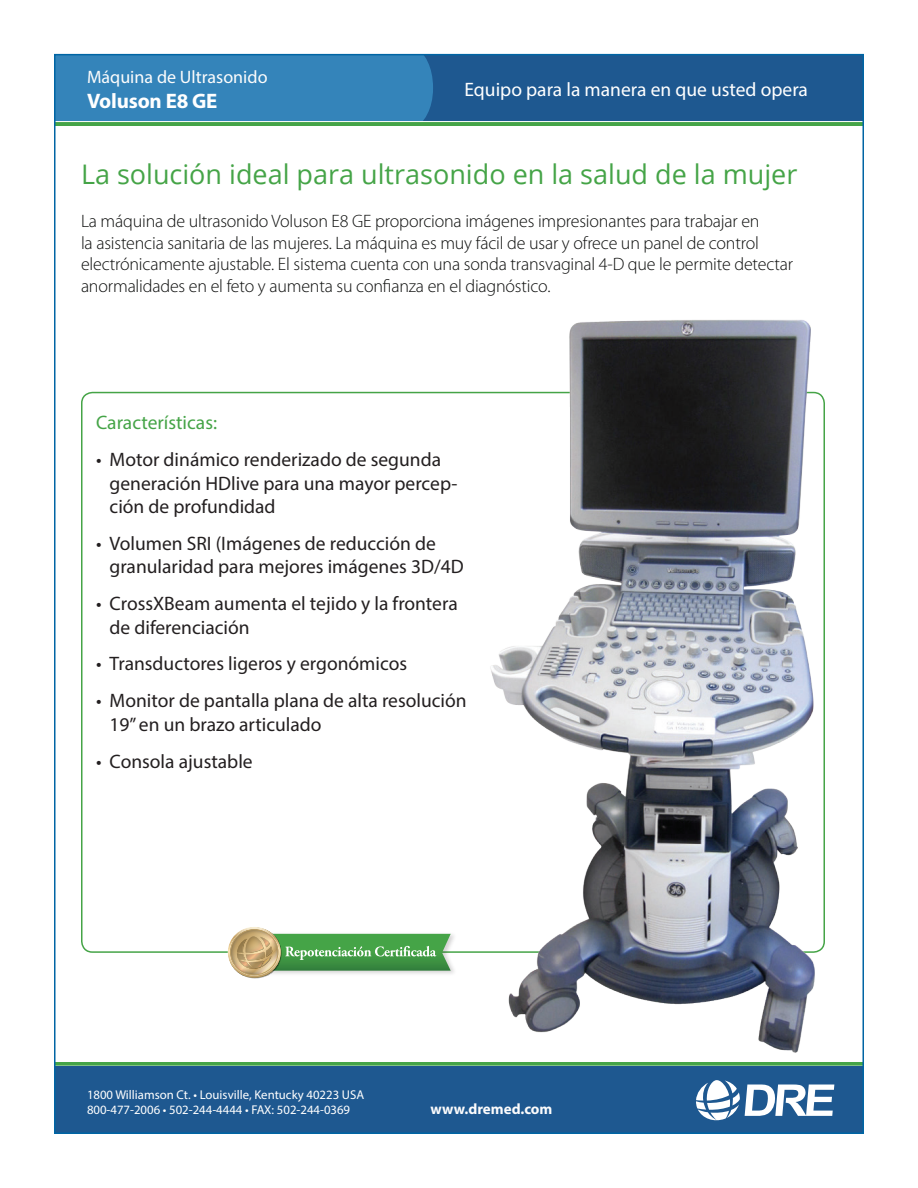
<style>
.page{position:relative;width:918px;height:1188px;background:#fff}
.page>*{position:absolute;margin:0;border:0;box-sizing:border-box;transform-origin:0 0}
.t1{font:27px "Open Sans";color:#45a447}
.t2{font:700 21px "Myriad Pro";letter-spacing:-.01em;color:#fff}
.t3{font:19.5px/23.4px "Myriad Pro";color:#231f20}
.t4{font:19.5px "Myriad Pro";color:#fff}
.t5{font:19.5px "Myriad Pro";color:#45a447}
.t6{font:300 18px/21.6px "Myriad Pro";letter-spacing:-.01em;color:#0e0f0e}
.t7{font:18px "Myriad Pro";color:#fcfcfc}
.t8{font:700 15px "Myriad Pro";color:#fbfbfc}
.t9{font:12.75px/15.3px "Myriad Pro";color:#fff}
</style>
<div class="page">
<div style="left:433px;top:57px;width:428px;height:64px;background:#1e5890"></div>
<div style="left:57px;top:57px;width:376px;height:64px;background:#3484ba"></div>
<div style="left:55px;top:121px;width:808px;height:5px;background:#45a447"></div>
<hr style="left:55px;top:121px;width:808px;height:1px;background:#fff">
<svg style="left:57px;top:1062px;width:307px;height:4px"></svg>
<div style="left:57px;top:1066px;width:804px;height:65px;background:#1e5890"></div>
<svg style="left:696px;top:1094px;width:138px;height:26px"></svg>
<img style="left:364px;top:282px;width:500px;height:812px">
<img style="left:364px;top:930px;width:95px;height:49px">
<svg style="left:228px;top:927px;width:223px;height:51px"></svg>
<p class="t7" style="left:87px;top:66px;width:182px">Máquina de Ultrasonido</p>
<p class="t2" style="left:87px;top:87px;width:132px">Voluson E8 GE</p>
<p class="t4" style="left:464px;top:78px;width:345px">Equipo para la manera en que usted opera</p>
<h1 class="t1" style="left:81px;top:156px;width:718px">La solución ideal para ultrasonido en la salud de la mujer</h1>
<p class="t6" style="left:81px;top:211px;width:714px">La máquina de ultrasonido Voluson E8 GE proporciona imágenes impresionantes para trabajar en<br>la asistencia sanitaria de las mujeres. La máquina es muy fácil de usar y ofrece un panel de control electrónicamente ajustable. El sistema cuenta con una sonda transvaginal 4-D que le permite detectar anormalidades en el feto y aumenta su confianza en el diagnóstico.</p>
<p class="t5" style="left:96px;top:411px;width:122px">Características:</p>
<p class="t3" style="left:110px;top:448px;width:349px;text-indent:-13px">• Motor dinámico renderizado de segunda generación HDlive para una mayor percep&shy;ción de profundidad</p>
<p class="t3" style="left:110px;top:531px;width:356px;text-indent:-13px">• Volumen SRI (Imágenes de reducción de granularidad para mejores imágenes 3D/4D</p>
<p class="t3" style="left:110px;top:592px;width:350px;text-indent:-13px">• CrossXBeam aumenta el tejido y la frontera de diferenciación</p>
<p class="t3" style="left:96px;top:652px;width:313px">• Transductores ligeros y ergonómicos</p>
<p class="t3" style="left:110px;top:689px;width:359px;text-indent:-13px">• Monitor de pantalla plana de alta resolución<br>19” en un brazo articulado</p>
<p class="t3" style="left:96px;top:749px;width:158px">• Consola ajustable</p>
<p class="t9" style="left:87px;top:1087px;width:279px">1800 Williamson Ct. • Louisville, Kentucky 40223 USA<br>800-477-2006 • 502-244-4444 • FAX: 502-244-0369</p>
<p class="t8" style="left:431px;top:1099px;width:124px">www.dremed.com</p>
</div>
